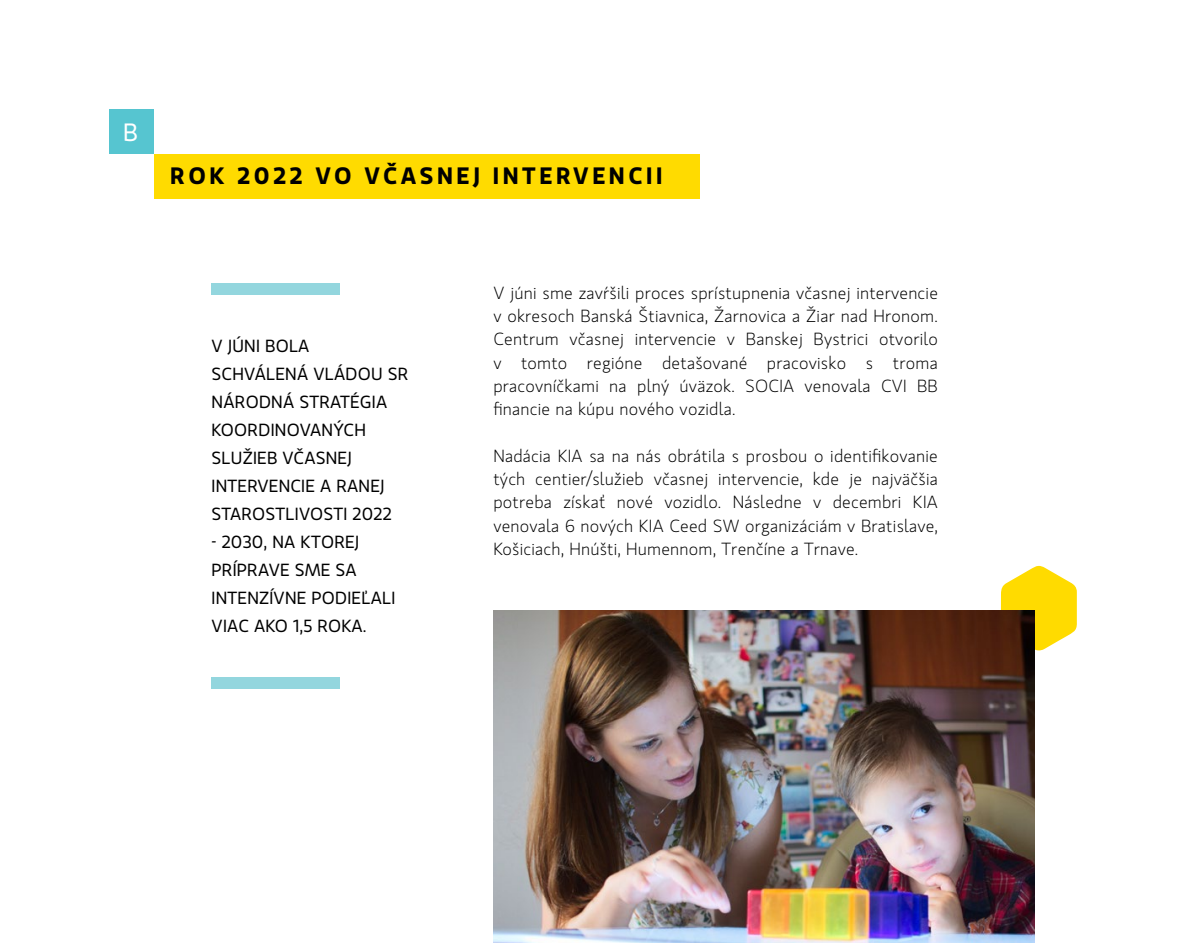
<style>
.page{position:relative;width:1191px;height:943px;background:#fff}
.page>*{position:absolute;margin:0;border:0;box-sizing:border-box;transform-origin:0 0}
.t1{font:24.85px "Gloriola Std";color:#fff}
.t2{font:600 23.62px "Gloriola Std";letter-spacing:.15em;color:#000}
.t3{font:300 17.5px/23.3px "Gloriola Std";letter-spacing:.015em;color:#000;text-align:justify}
.t4{font:17.5px/28px "Gloriola Std";letter-spacing:.015em;color:#000}
</style>
<div class="page">
<hr style="left:1190px;top:0;width:1px;height:943px;background:#ebebeb">
<div style="left:154px;top:154px;width:545px;height:44px;background:#ffdb00"></div>
<div style="left:212px;top:284px;width:128px;height:11px;background:#93d6de"></div>
<div style="left:212px;top:677px;width:128px;height:11px;background:#93d6de"></div>
<div style="left:109px;top:109px;width:45px;height:45px;background:#56c5d0"></div>
<svg style="left:1000px;top:565px;width:77px;height:86px"></svg>
<img style="left:493px;top:610px;width:541px;height:333px">
<h1 class="t1" style="left:123px;top:116px;width:14px">B</h1>
<h2 class="t2" style="left:170px;top:159px;width:493px">ROK 2022 VO VČASNEJ INTERVENCII</h2>
<p class="t4" style="left:212px;top:331px;width:187px">V JÚNI BOLA<br>SCHVÁLENÁ VLÁDOU SR<br>NÁRODNÁ STRATÉGIA<br>KOORDI NOVANÝCH<br>SLUŽIEB VČASNEJ<br>INTERVENCIE A RANEJ<br>STAROSTLIVOSTI 2022</p>
<p class="t4" style="left:212px;top:527px;width:177px">- 2030, NA KTOREJ<br>PRÍPRAVE SME SA<br>INTENZÍVNE PODI EĽALI<br>VIAC AKO 1,5 ROKA.</p>
<p class="t3" style="left:493px;top:281px;width:446px">V júni sme zavŕšili proces sprístupnenia včasnej intervencie v okresoch Banská Štiavnica, Žarnovica a Žiar nad Hronom.<br>Centrum včasnej intervencie v Banskej Bystrici otvorilo v tomto regióne detašované pracovisko s troma pracovníčkami na plný úväzok. SOCIA venovala CVI BB financie na kúpu nového vozidla.</p>
<p class="t3" style="left:493px;top:444px;width:446px">Nadácia KIA sa na nás obrátila s prosbou o identifikovanie tých centier/služieb včasnej intervencie, kde je najväčšia potreba získať nové vozidlo. Následne v decembri KIA venovala 6 nových KIA Ceed SW organizáciám v Bratislave, Košiciach, Hnúšti, Humennom, Trenčíne a Trnave.</p>
</div>
